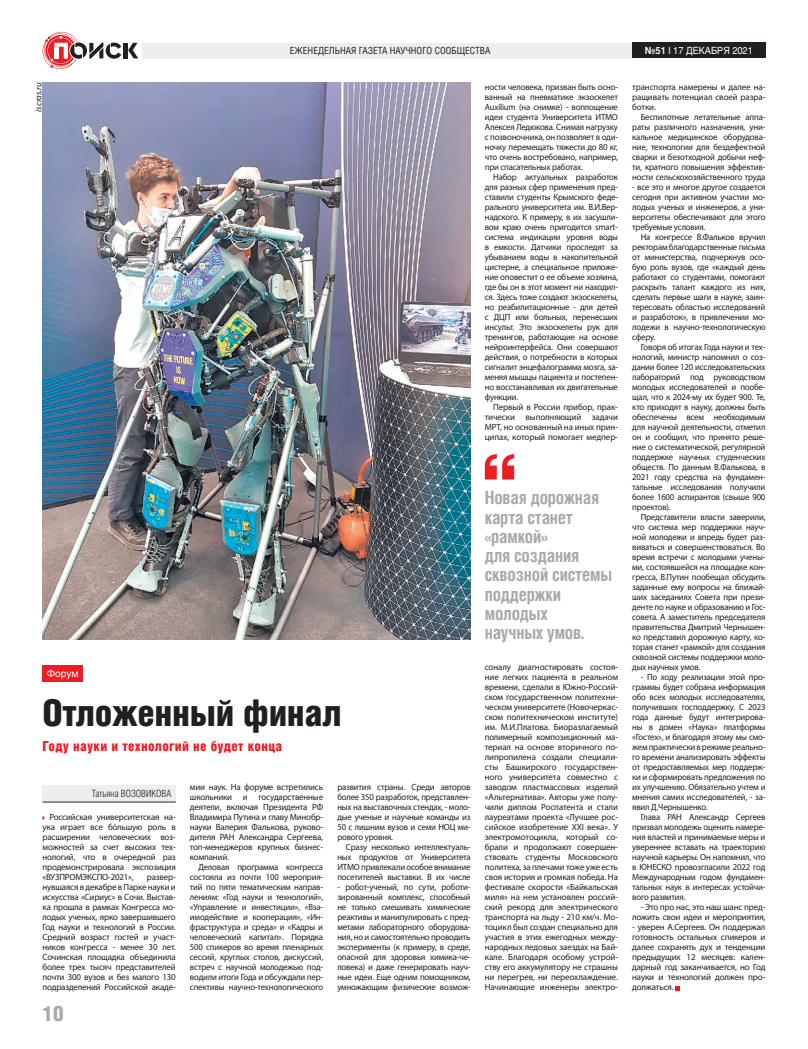
<style>
.page{position:relative;width:808px;height:1049px;background:#fff}
.page>*{position:absolute;margin:0;border:0;box-sizing:border-box;transform-origin:0 0}
.t1{font:37px "Helios Cond Black C";letter-spacing:-.01em;color:#231f20}
.t2{font:21.1px "Helios Cond Black C";color:#a8a9ad}
.t3{font:700 18.3px/19.3px "Helios Cond C";letter-spacing:-.01em;color:#a8a9ad;scale:.96 1}
.t4{font:14px "Helios Cond Black C";letter-spacing:.02em;color:#ee1d23}
.t5{font:10px "Helios Cond Light C";color:#231f20}
.t6{font:10px "Helios C";color:#fff}
.t7{font:9.8px "Helios Cond C";color:#231f20}
.t8{font:9.8px "Helios C";color:#fff;scale:.93 1}
.t9{font:9px/10px "Myriad Pro";letter-spacing:-.02em;color:#231f20;text-align:justify}
.t10{font:italic 9px "Myriad Pro";letter-spacing:-.005em;color:#231f20}
.s1{font-weight:700}
.s2{font-weight:700;color:#f2f3f4}
</style>
<div class="page">
<hr style="left:124px;top:43px;width:4px;height:15px;background:#231f20">
<svg style="left:128px;top:43px;width:10px;height:15px"></svg>
<svg style="left:43px;top:32px;width:78px;height:37px"></svg>
<div style="left:142px;top:43px;width:496px;height:16px;background:#eeeeef"></div>
<div style="left:632px;top:43px;width:133px;height:15px;background:#231f20"></div>
<svg style="left:675px;top:986px;width:5px;height:4px"></svg>
<svg style="left:485px;top:454px;width:29px;height:25px"></svg>
<div style="left:43px;top:666px;width:40px;height:16px;background:#ee1d23"></div>
<div style="left:43px;top:786px;width:133px;height:16px;background:#eeeeef"></div>
<hr style="left:43px;top:802px;width:133px;height:1px;background:#231f20">
<img style="left:43px;top:82px;width:428px;height:557px">
<p class="t7" style="left:290px;top:45px;width:202px">ЕЖЕНЕДЕЛЬНАЯ ГАЗЕТА НАУЧНОГО СООБЩЕСТВА</p>
<p class="t8" style="left:645px;top:44px;width:118px"><span class="s1">№</span><span class="s2">51</span> I 17 ДЕКАБРЯ 2021</p>
<p class="t9" style="left:632px;top:82px;width:135px">транспорта намерены и далее на&shy;ращивать потенциал своей разра&shy;ботки.</p>
<p class="t9" style="left:632px;top:112px;width:135px;text-indent:9px">Беспилотные летательные аппа&shy;раты различного назначения, уни&shy;кальное медицинское оборудова&shy;ние, технологии для бездефектной сварки и безотходной добычи неф&shy;ти, кратного повышения эффектив&shy;ности сельскохозяйственного труда</p>
<p class="t9" style="left:632px;top:182px;width:135px">- все это и многое другое создается сегодня при активном участии мо&shy;лодых ученых и инженеров, а уни&shy;верситеты обеспечивают для этого требуемые условия.</p>
<p class="t9" style="left:632px;top:232px;width:135px;text-indent:9px">На конгрессе В.Фальков вручил ректорам благодарственные письма от министерства, подчеркнув осо&shy;бую роль вузов, где «каждый день работают со студентами, помогают раскрыть талант каждого из них, сделать первые шаги в науке, заин&shy;тересовать областью исследований и разработок», в привлечении мо&shy;лодежи в научно-технологическую сферу.</p>
<p class="t9" style="left:632px;top:342px;width:135px;text-indent:9px">Говоря об итогах Года науки и тех&shy;нологий, министр напомнил о соз&shy;дании более 120 исследовательских лабораторий под руководством молодых исследователей и пообе&shy;щал, что к 2024-му их будет 900. Те, кто приходят в науку, должны быть обеспечены всем необходимым для научной деятельности, отметил он и сообщил, что принято реше&shy;ние о систематической, регулярной поддержке научных студенческих обществ. По данным В.Фалькова, в 2021 году средства на фундамен&shy;тальные исследования получили более 1600 аспирантов (свыше 900 проектов).</p>
<p class="t9" style="left:632px;top:512px;width:135px;text-indent:9px">Представители власти заверили, что система мер поддержки науч&shy;ной молодежи и впредь будет раз&shy;виваться и совершенствоваться. Во время встречи с молодыми учены&shy;ми, состоявшейся на площадке кон&shy;гресса, В.Путин пообещал обсудить заданные ему вопросы на ближай&shy;ших заседаниях Совета при прези&shy;денте по науке и образованию и Гос&shy;совета. А заместитель председателя правительства Дмитрий Чернышен&shy;ко представил дорожную карту, ко&shy;торая станет «рамкой» для создания сквозной системы поддержки моло&shy;дых научных умов.</p>
<p class="t9" style="left:632px;top:672px;width:135px;text-indent:9px">- По ходу реализации этой про&shy;граммы будет собрана информация обо всех молодых исследователях, получивших господдержку. С 2023 года данные будут интегрирова&shy;ны в домен «Наука» платформы «Гостех», и благодаря этому мы смо&shy;жем практически в режиме реально&shy;го времени анализировать эффекты от предоставляемых мер поддерж&shy;ки и сформировать предложения по их улучшению. Обязательно учтем и мнения самих исследователей, - за&shy;явил Д.Чернышенко.</p>
<p class="t9" style="left:632px;top:812px;width:135px;text-indent:9px">Глава РАН Александр Сергеев призвал молодежь оценить намере&shy;ния властей и принимаемые меры и увереннее вставать на траекторию научной карьеры. Он напомнил, что в ЮНЕСКО провозгласили 2022 год Международным годом фундамен&shy;тальных наук в интересах устойчи&shy;вого развития.</p>
<p class="t9" style="left:632px;top:902px;width:135px;text-align:right">- Это про нас, это наш шанс пред&shy;ложить свои идеи и мероприятия,</p>
<p class="t9" style="left:632px;top:922px;width:135px">- уверен А.Сергеев. Он поддержал готовность остальных спикеров и далее сохранять дух и тенденции предыдущих 12 месяцев: кален&shy;дарный год заканчивается, но Год науки и технологий должен про&shy;должаться.</p>
<p class="t10" style="left:33px;top:112px;width:31px;rotate:-90deg">iscras.ru</p>
<p class="t9" style="left:485px;top:82px;width:135px">ности человека, призван быть осно&shy;ванный на пневматике экзоскелет Auxilium (на снимке) - воплощение идеи студента Университета ИТМО Алексея Ледюкова. Снимая нагрузку с позвоночника, он позволяет в оди&shy;ночку перемещать тяжести до 80 кг, что очень востребовано, например, при спасательных работах.</p>
<p class="t9" style="left:485px;top:172px;width:135px;text-indent:9px">Набор актуальных разработок для разных сфер применения пред&shy;ставили студенты Крымского феде&shy;рального университета им. В.И.Вер&shy;надского. К примеру, в их засушли&shy;вом краю очень пригодится smart&shy;система индикации уровня воды в емкости. Датчики проследят за убыванием воды в накопительной цистерне, а специальное приложе&shy;ние оповестит о ее объеме хозяина, где бы он в этот момент ни находил&shy;ся. Здесь тоже создают экзоскелеты, но реабилитационные - для детей с ДЦП или больных, перенесших инсульт. Это экзоскелеты рук для тренингов, работающие на основе нейроинтерфейса. Они совершают действия, о потребности в которых сигналит энцефалограмма мозга, за&shy;меняя мышцы пациента и постепен&shy;но восстанавливая их двигательные функции.</p>
<p class="t9" style="left:485px;top:402px;width:135px;text-indent:9px">Первый в России прибор, прак&shy;тически выполняющий задачи МРТ, но основанный на иных прин&shy;ципах, который помогает медпер-</p>
<h3 class="t3" style="left:485px;top:487px;width:134px">Новая дорожная карта станет «рамкой»<br>для создания сквозной системы поддержки молодых<br>научных умов.</h3>
<p class="t9" style="left:485px;top:662px;width:135px">соналу диагностировать состоя&shy;ние легких пациента в реальном времени, сделали в Южно-Россий&shy;ском государственном политехни&shy;ческом университете (Новочеркас&shy;ском политехническом институте) им. М.И.Платова. Биоразлагаемый полимерный композиционный ма - териал на основе вторичного по&shy;липропилена создали специали&shy;сты Башкирского государствен&shy;ного университета совместно с заводом пластмассовых изделий «Альтернатива». Авторы уже полу&shy;чили диплом Роспатента и стали лауреатами проекта «Лучшее рос&shy;сийское изобретение XXI века». У электромотоцикла, который со&shy;брали и продолжают совершен&shy;ствовать студенты Московского политеха, за плечами тоже уже есть своя история и громкая победа. На фестивале скорости «Байкальская миля» на нем установлен россий&shy;ский рекорд для электрического транспорта на льду - 210 км/ч. Мо&shy;тоцикл был создан специально для участия в этих ежегодных между&shy;народных ледовых заездах на Бай&shy;кале. Благодаря особому устрой&shy;ству его аккумулятору не страшны ни перегрев, ни переохлаждение.<br>Начинающие инженеры электро-</p>
<p class="t6" style="left:47px;top:667px;width:33px">Форум</p>
<h1 class="t1" style="left:43px;top:692px;width:301px">Отложенный финал</h1>
<h3 class="t4" style="left:43px;top:738px;width:241px">Году науки и технологий не будет конца</h3>
<p class="t9" style="left:190px;top:782px;width:135px">мии наук. На форуме встретились школьники и государственные деятели, включая Президента РФ Владимира Путина и главу Минобр&shy;науки Валерия Фалькова, руково&shy;дителя РАН Александра Сергеева, топ-менеджеров крупных бизнес&shy;компаний.</p>
<p class="t9" style="left:190px;top:862px;width:135px;text-indent:9px">Деловая программа конгресса состояла из почти 100 мероприя&shy;тий по пяти тематическим направ&shy;лениям: «Год науки и технологий», «Управление и инвестиции», «Вза&shy;имодействие и кооперация», «Ин&shy;фраструктура и среда» и «Кадры и человеческий капитал». Порядка 500 спикеров во время пленарных сессий, круглых столов, дискуссий, встреч с научной молодежью под&shy;водили итоги Года и обсуждали пер&shy;спективы научно-технологического</p>
<p class="t9" style="left:337px;top:782px;width:135px">развития страны. Среди авторов более 350 разработок, представлен&shy;ных на выставочных стендах, - моло&shy;дые ученые и научные команды из 50 с лишним вузов и семи НОЦ ми&shy;рового уровня.</p>
<p class="t9" style="left:337px;top:842px;width:135px;text-indent:9px">Сразу несколько интеллектуаль&shy;ных продуктов от Университета ИТМО привлекали особое внимание посетителей выставки. В их числе</p>
<p class="t9" style="left:337px;top:882px;width:135px">- робот-ученый, по сути, роботи&shy;зированный комплекс, способный не только смешивать химические реактивы и манипулировать с пред&shy;метами лабораторного оборудова&shy;ния, но и самостоятельно проводить эксперименты (к примеру, в среде, опасной для здоровья химика-че&shy;ловека) и даже генерировать науч&shy;ные идеи. Еще одним помощником, умножающим физические возмож-</p>
<p class="t5" style="left:92px;top:788px;width:81px">Татьяна ВОЗОВИКОВА</p>
<p class="t9" style="left:43px;top:812px;width:135px;text-indent:7px">Российская университетская на&shy;ука играет все бóльшую роль в расширении человеческих воз&shy;можностей за счет высоких тех&shy;нологий, что в очередной раз продемонстрировала экспозиция «ВУЗПРОМЭКСПО-2021»,</p>
<p class="t9" style="left:43px;top:872px;width:135px;text-indent:104px">развер&shy;нувшаяся в декабре в Парке науки и искусства «Сириус» в Сочи. Выстав&shy;ка прошла в рамках Конгресса мо&shy;лодых ученых, ярко завершившего Год науки и технологий в России.<br>Средний возраст гостей и участ&shy;ников конгресса - менее 30 лет.<br>Сочинская площадка объединила более трех тысяч представителей почти 300 вузов и без малого 130 подразделений Российской акаде-</p>
<h2 class="t2" style="left:43px;top:1001px;width:23px">10</h2>
</div>
